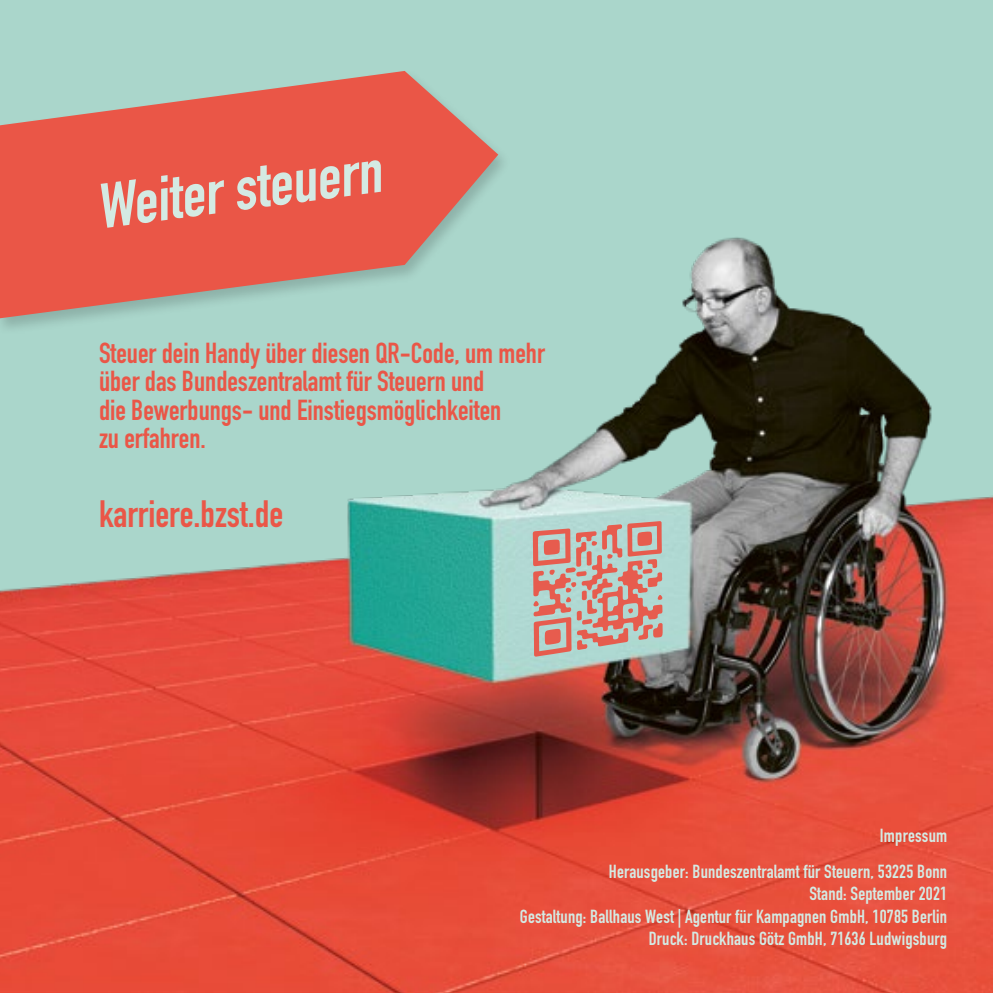
<style>
.page{position:relative;width:993px;height:993px;background:#fff}
.page>*{position:absolute;margin:0;border:0;box-sizing:border-box;transform-origin:0 0}
.t1{font:700 62.25px "DIN Condensed";color:#d4eae3}
.t2{font:700 37.5px "DIN Condensed";color:#ea5647}
.t3{font:700 28.5px/28.2px "DIN Condensed";color:#ea5647}
.t4{font:700 18.75px/22.5px "DIN Condensed";letter-spacing:.01em;color:#d4eae3;text-align:right}
</style>
<div class="page">
<img style="left:0;top:0;width:992px;height:992px">
<div style="left:0;top:69px;width:512px;height:267px;background:#aad6cb"></div>
<svg style="left:0;top:71px;width:498px;height:247px;fill:#ea5647"></svg>
<svg style="left:532px;top:521px;width:131px;height:135px;background:#c6a399"></svg>
<h1 class="t1" style="left:91px;top:167px;width:288px;rotate:-8deg">Weiter steuern</h1>
<h3 class="t3" style="left:99px;top:339px;width:447px">Steuer dein Handy über diesen QR-Code, um mehr über das Bundeszentralamt für Steuern und<br>die Bewerbungs- und Einstiegsmöglichkeiten<br>zu erfahren.</h3>
<h2 class="t2" style="left:99px;top:488px;width:186px">karriere.bzst.de</h2>
<p class="t4" style="left:608px;top:816px;width:339px;line-height:36.2px">Impressum<br>Herausgeber: Bundeszentralamt für Steuern, 53225 Bonn</p>
<p class="t4" style="left:519px;top:882px;width:428px">Stand: September 2021<br>Gestaltung: Ballhaus West | Agentur für Kampagnen GmbH, 10785 Berlin<br>Druck: Druckhaus Götz GmbH, 71636 Ludwigsburg</p>
</div>
